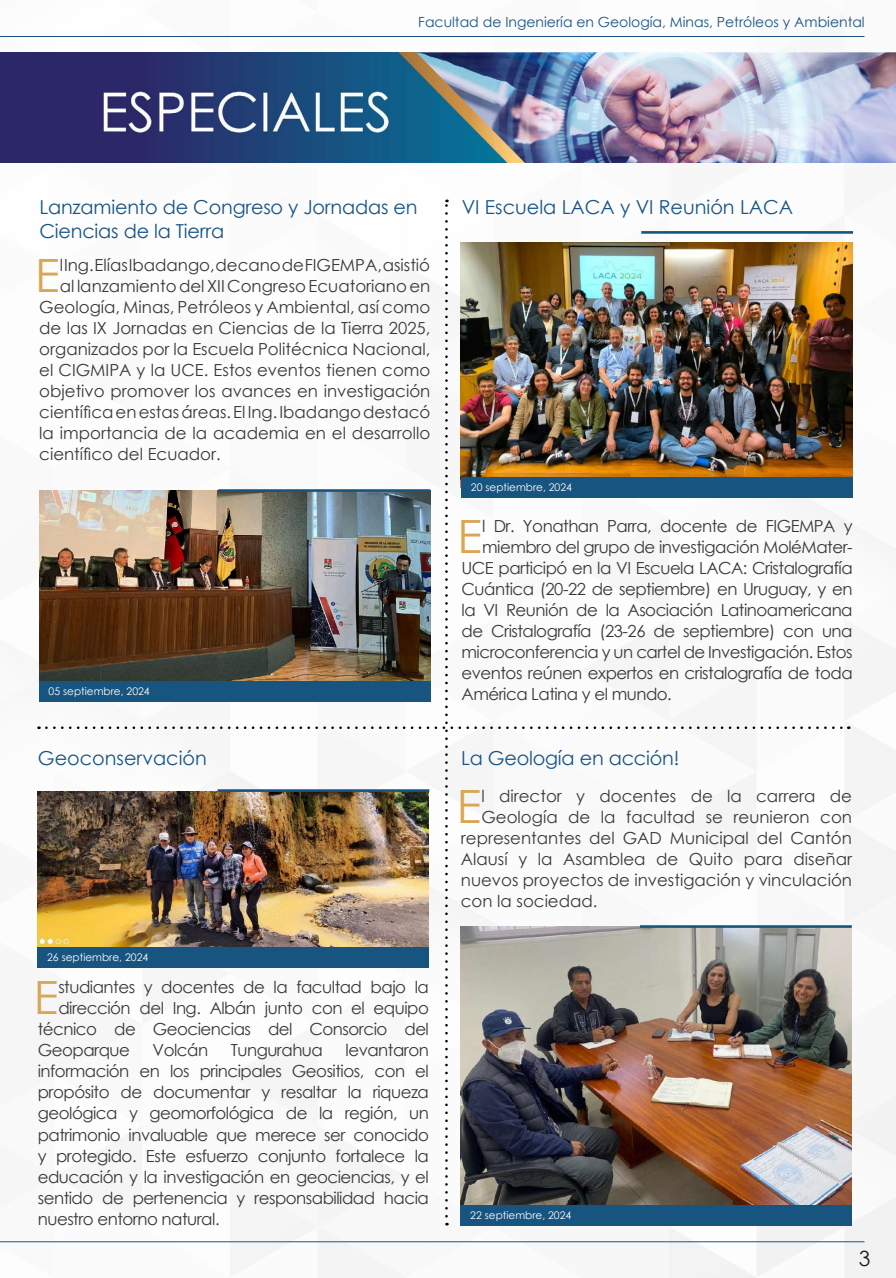
<style>
.page{position:relative;width:896px;height:1278px;background:#fff}
.page>*{position:absolute;margin:0;border:0;box-sizing:border-box;transform-origin:0 0}
.t1{font:45.85px "Century Gothic";color:#d9a654}
.t2{font:21px "Century Gothic";color:#1d1d1d}
.t3{font:19.25px/23.6px "Century Gothic";letter-spacing:-.01em;color:#175485}
.t4{font:16.62px/21px "Century Gothic";color:#383838;text-align:justify}
.t5{font:16.62px "Century Gothic";letter-spacing:-.03em;color:#383838}
.t6{font:14px "Century Gothic";color:#175485}
.t7{font:10.5px "Century Gothic";color:#fff}
</style>
<div class="page">
<img style="left:0;top:199px;width:896px;height:1078px">
<img style="left:37px;top:792px;width:9px;height:168px">
<img style="left:0;top:52px;width:896px;height:111px">
<div style="left:461px;top:1205px;width:391px;height:21px;background:#175480"></div>
<div style="left:38px;top:947px;width:391px;height:20px;background:#175480"></div>
<hr style="left:640px;top:925px;width:212px;height:3px;background:#175480">
<hr style="left:641px;top:231px;width:212px;height:3px;background:#175480">
<img style="left:46px;top:200px;width:803px;height:1016px">
<hr style="left:0;top:36px;width:865px;height:1px;background:#175485">
<hr style="left:0;top:1241px;width:865px;height:1px;background:#175485">
<p class="t6" style="left:418px;top:12px;width:448px">Facultad de Ingeniería en Geología, Minas, Petróleos y Ambiental</p>
<p class="t3" style="left:39px;top:195px;width:380px">Lanzamiento de Congreso y Jornadas en<br>Ciencias de la Tierra</p>
<h1 class="t1" style="left:35px;top:244px;width:26px">E</h1>
<p class="t4" style="left:60px;top:254px;width:372px">l Ing. Elías Ibadango, decano de FIGEMPA, asistió</p>
<p class="t4" style="left:60px;top:275px;width:372px">al lanzamiento del XII Congreso Ecuatoriano en</p>
<p class="t4" style="left:39px;top:296px;width:393px">Geología, Minas, Petróleos y Ambiental, así como</p>
<p class="t4" style="left:39px;top:317px;width:393px">de las IX Jornadas en Ciencias de la Tierra 2025,</p>
<p class="t4" style="left:39px;top:338px;width:393px">organizados por la Escuela Politécnica Nacional,</p>
<p class="t4" style="left:39px;top:359px;width:393px">el CIGMIPA y la UCE. Estos eventos tienen como</p>
<p class="t4" style="left:39px;top:380px;width:393px">objetivo promover los avances en investigación</p>
<p class="t4" style="left:39px;top:401px;width:393px">científica en estas áreas. El Ing. Ibadango destacó</p>
<p class="t4" style="left:39px;top:422px;width:393px">la importancia de la academia en el desarrollo</p>
<p class="t4" style="left:39px;top:443px;width:183px">científico del Ecuador.</p>
<p class="t7" style="left:49px;top:684px;width:103px">05 septiembre, 2024</p>
<p class="t3" style="left:38px;top:746px;width:170px">Geoconservación</p>
<p class="t7" style="left:47px;top:950px;width:103px">26 septiembre, 2024</p>
<h1 class="t1" style="left:34px;top:965px;width:26px">E</h1>
<p class="t5" style="left:58px;top:975px;width:372px">studiantes y docentes de la facultad bajo la</p>
<p class="t5" style="left:58px;top:996px;width:372px">dirección del Ing. Albán junto con el equipo</p>
<p class="t5" style="left:38px;top:1017px;width:393px">técnico de Geociencias del Consorcio del</p>
<p class="t5" style="left:38px;top:1038px;width:94px">Geoparque</p>
<p class="t4" style="left:153px;top:1039px;width:57px">Volcán</p>
<p class="t5" style="left:231px;top:1038px;width:94px">Tungurahua</p>
<p class="t4" style="left:38px;top:1039px;width:393px;text-indent:308px">levantaron información en los principales Geositios, con el propósito de documentar y resaltar la riqueza geológica y geomorfológica de la región, un patrimonio invaluable que merece ser conocido y protegido. Este esfuerzo conjunto fortalece la educación y la investigación en geociencias, y el sentido de pertenencia y responsabilidad hacia nuestro entorno natural.</p>
<p class="t3" style="left:462px;top:195px;width:333px">VI Escuela LACA y VI Reunión LACA</p>
<p class="t7" style="left:471px;top:480px;width:103px">20 septiembre, 2024</p>
<h1 class="t1" style="left:458px;top:504px;width:26px">E</h1>
<p class="t5" style="left:482px;top:514px;width:372px">l Dr. Yonathan Parra, docente de FIGEMPA y</p>
<p class="t5" style="left:482px;top:535px;width:372px">miembro del grupo de investigación MoléMater-</p>
<p class="t5" style="left:462px;top:556px;width:393px">UCE participó en la VI Escuela LACA: Cristalografía</p>
<p class="t5" style="left:462px;top:577px;width:393px">Cuántica (20-22 de septiembre) en Uruguay, y en</p>
<p class="t5" style="left:462px;top:598px;width:393px">la VI Reunión de la Asociación Latinoamericana</p>
<p class="t5" style="left:462px;top:619px;width:393px">de Cristalografía (23-26 de septiembre) con una</p>
<p class="t5" style="left:462px;top:640px;width:393px">microconferencia y un cartel de Investigación. Estos</p>
<p class="t5" style="left:462px;top:661px;width:393px">eventos reúnen expertos en cristalografía de toda</p>
<p class="t5" style="left:462px;top:682px;width:212px">América Latina y el mundo.</p>
<p class="t3" style="left:461px;top:746px;width:220px">La Geología en acción!</p>
<h1 class="t1" style="left:457px;top:774px;width:26px">E</h1>
<p class="t4" style="left:481px;top:785px;width:372px">l director y docentes de la carrera de</p>
<p class="t4" style="left:481px;top:806px;width:372px">Geología de la facultad se reunieron con</p>
<p class="t4" style="left:461px;top:827px;width:393px">representantes del GAD Municipal del Cantón</p>
<p class="t4" style="left:461px;top:848px;width:393px">Alausí y la Asamblea de Quito para diseñar</p>
<p class="t4" style="left:461px;top:869px;width:393px">nuevos proyectos de investigación y vinculación</p>
<p class="t4" style="left:461px;top:890px;width:138px">con la sociedad.</p>
<p class="t7" style="left:470px;top:1208px;width:103px">22 septiembre, 2024</p>
<p class="t2" style="left:859px;top:1243px;width:13px">3</p>
</div>
